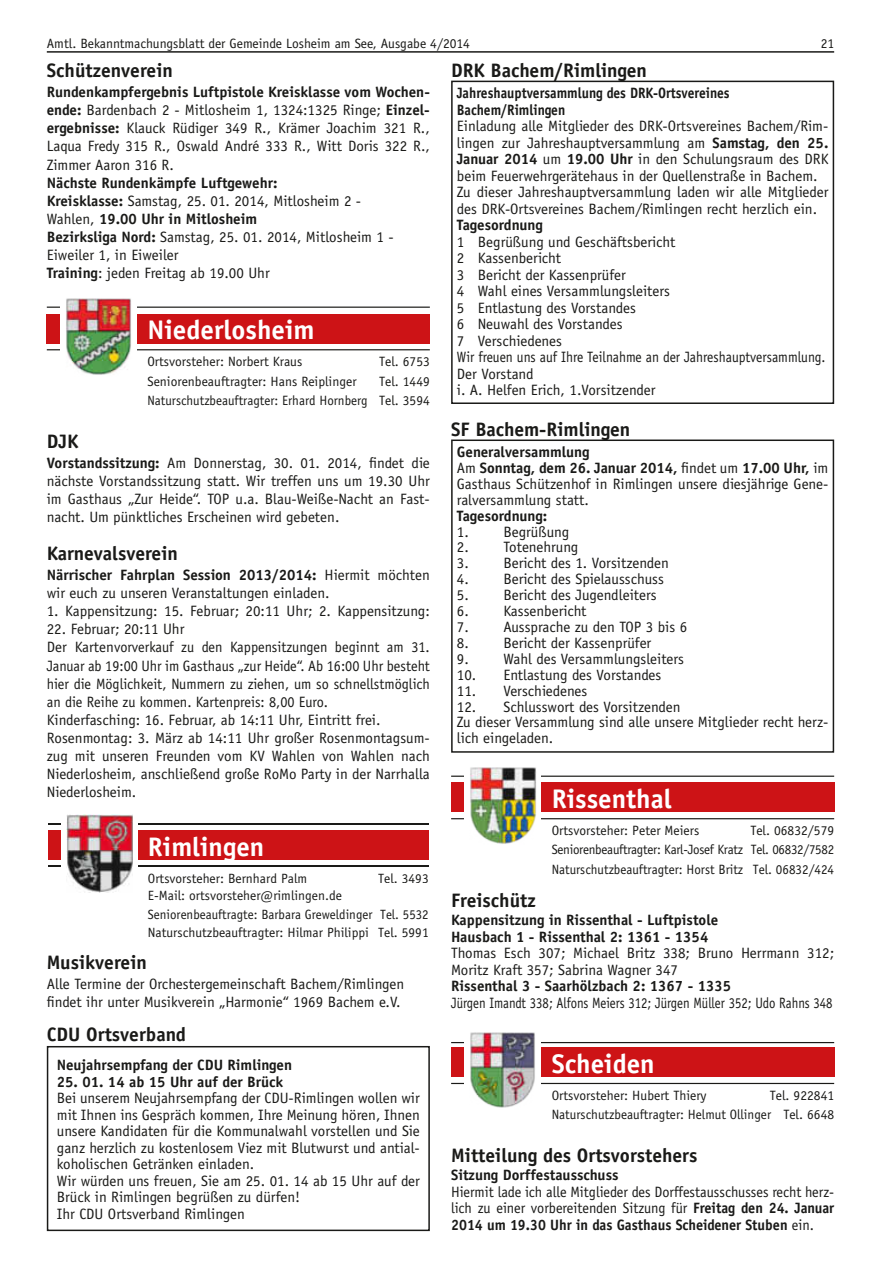
<style>
.page{position:relative;width:881px;height:1263px;background:#fff}
.page>*{position:absolute;margin:0;border:0;box-sizing:border-box;transform-origin:0 0}
.t1{font:700 27px "Officina Sans LT";color:#fff}
.t2{font:700 26.85px "Tmjybg Officina Sans LT";color:#fff}
.t3{font:700 19.5px "Officina Sans LT";color:#1a1a18}
.t4{font:15px/16.5px "Officina Sans LT";color:#1a1a18}
.t5{font:700 15px/16.5px "Officina Sans LT";color:#1a1a18}
.t6{font:15px/16.5px "Officina Sans LT";color:#1a1a18;text-align:justify;scale:.95 1}
.t7{font:15px "Officina Sans LT";color:#1a1a18;scale:.85 1}
.t8{font:700 15px/16.5px "Officina Sans LT";color:#1a1a18;scale:.9 1}
.t9{font:13.5px/19.2px "Officina Sans LT";color:#1a1a18;text-align:right}
.t10{font:13.35px/19.2px "Tqffxm Officina Sans LT";color:#1a1a18}
.s1{font-weight:700}
</style>
<div class="page">
<hr style="left:47px;top:51px;width:786px;height:2px;background:#1a1a18">
<hr style="left:47px;top:307px;width:382px;height:1px;background:#1a1a18">
<div style="left:47px;top:314px;width:382px;height:29px;background:#cd1316"></div>
<hr style="left:47px;top:349px;width:382px;height:1px;background:#1a1a18">
<div style="left:60px;top:298px;width:76px;height:83px;background:#fff"></div>
<img style="left:66px;top:298px;width:65px;height:77px">
<hr style="left:48px;top:823px;width:380px;height:1px;background:#1a1a18">
<div style="left:48px;top:830px;width:380px;height:30px;background:#cd1316"></div>
<hr style="left:48px;top:865px;width:380px;height:2px;background:#1a1a18">
<div style="left:61px;top:814px;width:76px;height:83px;background:#fff"></div>
<img style="left:66px;top:814px;width:67px;height:78px">
<div style="left:47px;top:1046px;width:382px;height:185px;border:2px solid #1a1a18"></div>
<div style="left:451px;top:81px;width:382px;height:323px;border:2px solid #1a1a18"></div>
<div style="left:451px;top:439px;width:382px;height:314px;border:2px solid #1a1a18"></div>
<hr style="left:451px;top:776px;width:382px;height:1px;background:#1a1a18">
<div style="left:451px;top:782px;width:382px;height:30px;background:#cd1316"></div>
<hr style="left:451px;top:818px;width:382px;height:1px;background:#1a1a18">
<div style="left:464px;top:767px;width:76px;height:82px;background:#fff"></div>
<img style="left:470px;top:767px;width:66px;height:77px">
<hr style="left:451px;top:1042px;width:382px;height:1px;background:#1a1a18">
<div style="left:451px;top:1047px;width:382px;height:30px;background:#cd1316"></div>
<hr style="left:451px;top:1083px;width:382px;height:1px;background:#1a1a18">
<div style="left:464px;top:1031px;width:76px;height:83px;background:#fff"></div>
<img style="left:470px;top:1032px;width:65px;height:76px">
<p class="t9" style="left:47px;top:33px;width:424px">Amtl. Bekanntmachungsblatt der Gemeinde Losheim am See, Ausgabe 4/2014</p>
<p class="t9" style="left:820px;top:33px;width:15px">21</p>
<h3 class="t3" style="left:47px;top:58px;width:128px">Schützenverein</h3>
<p class="t4" style="left:47px;top:83px;width:384px;line-height:18.1px;text-align:justify"><span class="s1">Rundenkampfergebnis Luftpistole Kreisklasse vom Wochen&shy;ende:</span> Bardenbach 2 - Mitlosheim 1, 1324:1325 Ringe; <span class="s1">Einzel&shy;ergebnisse:</span> Klauck Rüdiger 349 R., Krämer Joachim 321 R., Laqua Fredy 315 R., Oswald André 333 R., Witt Doris 322 R., Zimmer Aaron 316 R.</p>
<p class="t4" style="left:47px;top:174px;width:348px;line-height:18px"><span class="s1">Nächste Rundenkämpfe Luftgewehr:<br>Kreisklasse:</span> Samstag, 25. 01. 2014, Mitlosheim 2 - Wahlen, <span class="s1">19.00 Uhr in Mitlosheim<br>Bezirksliga Nord:</span> Samstag, 25. 01. 2014, Mitlosheim 1 - Eiweiler 1, in Eiweiler<br><span class="s1">Training</span>: jeden Freitag ab 19.00 Uhr</p>
<h3 class="t3" style="left:451px;top:58px;width:197px">DRK Bachem/Rimlingen</h3>
<p class="t8" style="left:456px;top:85px;width:304px">Jahreshauptversammlung des DRK-Ortsvereines<br>Bachem/Rimlingen</p>
<p class="t4" style="left:456px;top:118px;width:373px">Einladung alle Mitglieder des DRK-Ortsvereines Bachem/Rim&shy;lingen zur Jahreshauptversammlung am <span class="s1">Samstag, den 25.<br>Januar 2014</span> um <span class="s1">19.00 Uhr</span> in den Schulungsraum des DRK beim Feuerwehrgerätehaus in der Quellenstraße in Bachem.<br>Zu dieser Jahreshauptversammlung laden wir alle Mitglieder des DRK-Ortsvereines Bachem/Rimlingen recht herzlich ein.</p>
<p class="t5" style="left:456px;top:217px;width:87px">Tagesordnung</p>
<p class="t4" style="left:456px;top:233px;width:370px">1 Begrüßung und Geschäftsbericht<br>2 Kassenbericht<br>3 Bericht der Kassenprüfer<br>4 Wahl eines Versammlungsleiters<br>5 Entlastung des Vorstandes<br>6 Neuwahl des Vorstandes<br>7 Verschiedenes<br>Wir freuen uns auf Ihre Teilnahme an der Jahreshauptversammlung.<br>Der Vorstand<br>i. A. Helfen Erich, 1.Vorsitzender</p>
<h3 class="t3" style="left:451px;top:417px;width:181px">SF Bachem-Rimlingen</h3>
<p class="t4" style="left:456px;top:444px;width:373px;line-height:15.9px"><span class="s1">Generalversammlung<br></span>Am <span class="s1">Sonntag, dem 26. Januar 2014,</span> findet um <span class="s1">17.00 Uhr,</span> im Gasthaus Schützenhof in Rimlingen unsere diesjährige Gene&shy;ralversammlung statt.</p>
<p class="t5" style="left:456px;top:507px;width:92px">Tagesordnung:</p>
<p class="t4" style="left:456px;top:523px;width:114px">1. Begrüßung</p>
<p class="t4" style="left:456px;top:539px;width:123px">2. Totenehrung</p>
<p class="t4" style="left:456px;top:555px;width:213px">3. Bericht des 1. Vorsitzenden</p>
<p class="t4" style="left:456px;top:571px;width:208px">4. Bericht des Spielausschuss</p>
<p class="t4" style="left:456px;top:587px;width:201px">5. Bericht des Jugendleiters</p>
<p class="t4" style="left:456px;top:603px;width:131px">6. Kassenbericht</p>
<p class="t4" style="left:456px;top:619px;width:232px">7. Aussprache zu den TOP 3 bis 6</p>
<p class="t4" style="left:456px;top:635px;width:196px">8. Bericht der Kassenprüfer</p>
<p class="t4" style="left:456px;top:650px;width:229px">9. Wahl des Versammlungsleiters</p>
<p class="t4" style="left:456px;top:666px;width:206px">10. Entlastung des Vorstandes</p>
<p class="t4" style="left:456px;top:682px;width:132px">11. Verschiedenes</p>
<p class="t4" style="left:456px;top:698px;width:373px;line-height:15.9px">12. Schlusswort des Vorsitzenden<br>Zu dieser Versammlung sind alle unsere Mitglieder recht herz&shy;lich eingeladen.</p>
<h1 class="t1" style="left:147px;top:313px;width:169px">Niederlosheim</h1>
<p class="t9" style="left:147px;top:352px;width:156px">Ortsvorsteher: Norbert Kraus</p>
<p class="t9" style="left:379px;top:352px;width:52px">Tel. 6753</p>
<p class="t9" style="left:147px;top:371px;width:211px">Seniorenbeauftragter: Hans Reiplinger</p>
<p class="t9" style="left:147px;top:371px;width:284px">Tel. 1449<br>Naturschutzbeauftragter: Erhard Hornberg Tel. 3594</p>
<h3 class="t3" style="left:47px;top:429px;width:33px">DJK</h3>
<p class="t4" style="left:47px;top:454px;width:384px;line-height:18px;text-align:justify"><span class="s1">Vorstandssitzung:</span> Am Donnerstag, 30. 01. 2014, findet die nächste Vorstandssitzung statt. Wir treffen uns um 19.30 Uhr im Gasthaus „Zur Heide“. TOP u.a. Blau-Weiße-Nacht an Fast&shy;nacht. Um pünktliches Erscheinen wird gebeten.</p>
<h3 class="t3" style="left:47px;top:541px;width:133px">Karnevalsverein</h3>
<p class="t4" style="left:47px;top:566px;width:384px;line-height:18px"><span class="s1">Närrischer Fahrplan Session 2013/2014:</span> Hiermit möchten wir euch zu unseren Veranstaltungen einladen.</p>
<p class="t4" style="left:47px;top:603px;width:384px">1. Kappensitzung: 15. Februar; 20:11 Uhr; 2. Kappensitzung:</p>
<p class="t4" style="left:47px;top:620px;width:384px;line-height:18px">22. Februar; 20:11 Uhr<br>Der Kartenvorverkauf zu den Kappensitzungen beginnt am 31.<br>Januar ab 19:00 Uhr im Gasthaus „zur Heide“. Ab 16:00 Uhr besteht hier die Möglichkeit, Nummern zu ziehen, um so schnellstmöglich an die Reihe zu kommen. Kartenpreis: 8,00 Euro.<br>Kinderfasching: 16. Februar, ab 14:11 Uhr, Eintritt frei.<br>Rosenmontag: 3. März ab 14:11 Uhr großer Rosenmontagsum&shy;zug mit unseren Freunden vom KV Wahlen von Wahlen nach Niederlosheim, anschließend große RoMo Party in der Narrhalla Niederlosheim.</p>
<h1 class="t1" style="left:551px;top:782px;width:121px">Rissenthal</h1>
<h2 class="t2" style="left:148px;top:830px;width:118px">Rimlingen</h2>
<p class="t10" style="left:148px;top:868px;width:161px">Ortsvorsteher: Bernhard Palm</p>
<p class="t10" style="left:378px;top:868px;width:52px">Tel. 3493</p>
<p class="t10" style="left:148px;top:886px;width:282px">E-Mail: ortsvorsteher@rimlingen.de<br>Seniorenbeauftragte: Barbara Greweldinger Tel. 5532</p>
<p class="t10" style="left:148px;top:923px;width:282px">Naturschutzbeauftragter: Hilmar Philippi Tel. 5991</p>
<h3 class="t3" style="left:47px;top:950px;width:102px">Musikverein</h3>
<p class="t4" style="left:47px;top:975px;width:359px;line-height:18.1px">Alle Termine der Orchestergemeinschaft Bachem/Rimlingen findet ihr unter Musikverein „Harmonie“ 1969 Bachem e.V.</p>
<h3 class="t3" style="left:47px;top:1022px;width:141px">CDU Ortsverband</h3>
<p class="t5" style="left:57px;top:1057px;width:237px">Neujahrsempfang der CDU Rimlingen</p>
<p class="t5" style="left:57px;top:1073px;width:228px">25. 01. 14 ab 15 Uhr auf der Brück</p>
<p class="t4" style="left:57px;top:1090px;width:364px">Bei unserem Neujahrsempfang der CDU-Rimlingen wollen wir mit Ihnen ins Gespräch kommen, Ihre Meinung hören, Ihnen unsere Kandidaten für die Kommunalwahl vorstellen und Sie ganz herzlich zu kostenlosem Viez mit Blutwurst und antial&shy;koholischen Getränken einladen.<br>Wir würden uns freuen, Sie am 25. 01. 14 ab 15 Uhr auf der Brück in Rimlingen begrüßen zu dürfen!<br>Ihr CDU Ortsverband Rimlingen</p>
<p class="t9" style="left:551px;top:821px;width:284px;text-align:justify;text-indent:198px">Tel. 06832/579<br>Seniorenbeauftragter: Karl-Josef Kratz Tel. 06832/7582<br>Naturschutzbeauftragter: Horst Britz Tel. 06832/424</p>
<p class="t9" style="left:551px;top:821px;width:149px">Ortsvorsteher: Peter Meiers</p>
<h3 class="t3" style="left:451px;top:888px;width:86px">Freischütz</h3>
<p class="t5" style="left:451px;top:912px;width:268px">Kappensitzung in Rissenthal - Luftpistole<br>Hausbach 1 - Rissenthal 2: 1361 - 1354</p>
<p class="t4" style="left:451px;top:945px;width:384px">Thomas Esch 307; Michael Britz 338; Bruno Herrmann 312;<br>Moritz Kraft 357; Sabrina Wagner 347</p>
<p class="t5" style="left:451px;top:978px;width:281px">Rissenthal 3 - Saarhölzbach 2: 1367 - 1335</p>
<p class="t7" style="left:451px;top:994px;width:450px">Jürgen Imandt 338; Alfons Meiers 312; Jürgen Müller 352; Udo Rahns 348</p>
<h1 class="t1" style="left:551px;top:1047px;width:105px">Scheiden</h1>
<p class="t9" style="left:551px;top:1086px;width:156px">Ortsvorsteher: Hubert Thiery</p>
<p class="t9" style="left:551px;top:1086px;width:284px">Tel. 922841<br>Naturschutzbeauftragter: Helmut Ollinger Tel. 6648</p>
<h3 class="t3" style="left:451px;top:1143px;width:247px">Mitteilung des Ortsvorstehers</h3>
<p class="t5" style="left:451px;top:1167px;width:169px">Sitzung Dorffestausschuss</p>
<p class="t6" style="left:451px;top:1183px;width:404px">Hiermit lade ich alle Mitglieder des Dorffestausschusses recht herz&shy;lich zu einer vorbereitenden Sitzung für <span class="s1">Freitag den 24. Januar 2014 um 19.30 Uhr in das Gasthaus Scheidener Stuben</span> ein.</p>
</div>
